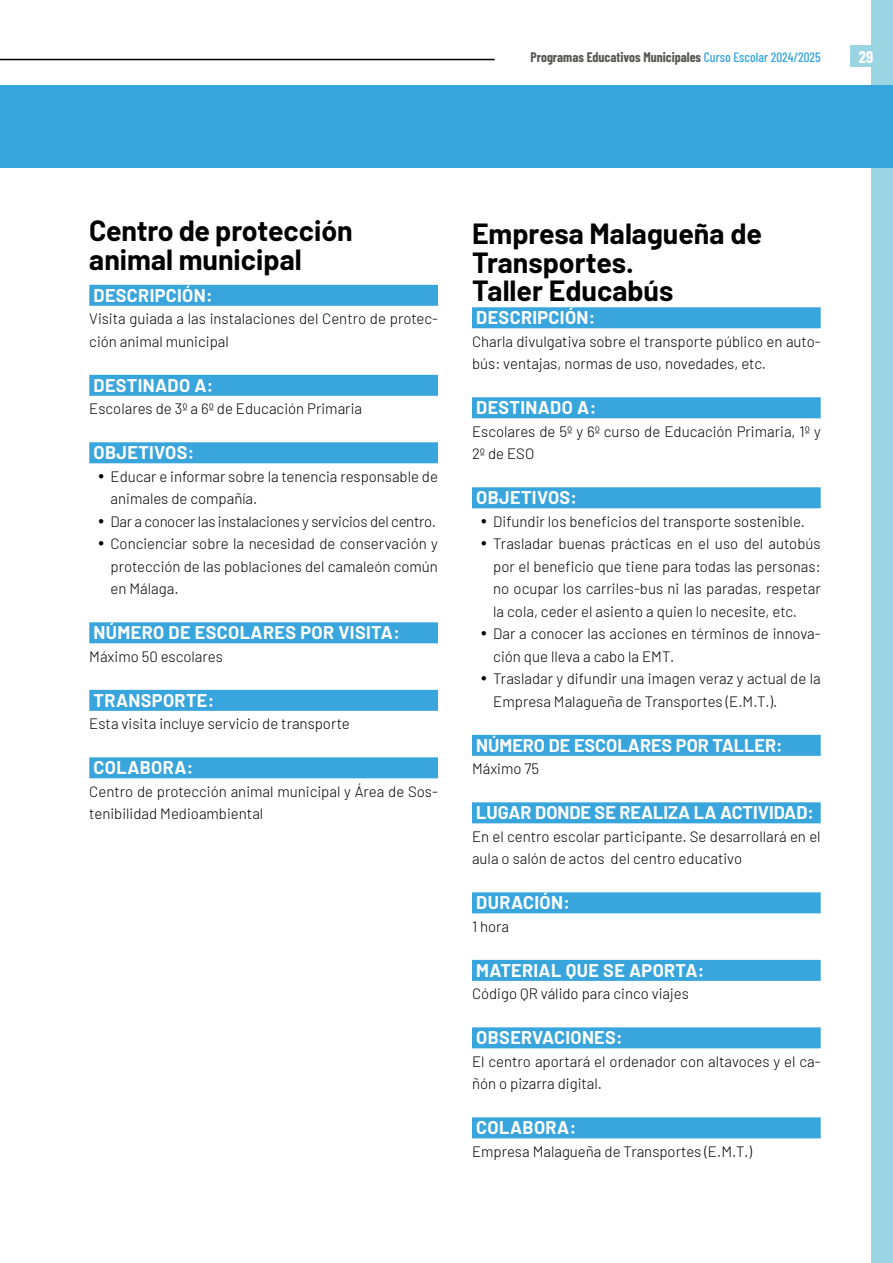
<style>
.page{position:relative;width:893px;height:1263px;background:#fff}
.page>*{position:absolute;margin:0;border:0;box-sizing:border-box;transform-origin:0 0}
.t1{font:700 28.5px/28.5px "Barlow";color:#000}
.t2{font:700 18px "Barlow";letter-spacing:.02em;color:#fff}
.t3{font:700 18px "Barlow";color:#fff}
.t4{font:700 16.5px "Barlow Condensed";color:#fff}
.t5{font:300 15px/22.5px "Barlow";color:#000}
.t6{font:300 15px "Barlow";letter-spacing:-.02em;color:#000}
.t7{font:700 13.5px "Barlow Condensed";color:#575756}
.s1{font-weight:500;color:#38a5dd}
</style>
<div class="page">
<div style="left:872px;top:0;width:21px;height:1263px;background:#9bd5e3"></div>
<hr style="left:0;top:59px;width:495px;height:1px;background:#000">
<div style="left:850px;top:46px;width:43px;height:21px;background:#9bd5e3"></div>
<div style="left:0;top:85px;width:893px;height:83px;background:#38a5dd"></div>
<div style="left:89px;top:285px;width:349px;height:21px;background:#38a5dd"></div>
<div style="left:89px;top:375px;width:349px;height:21px;background:#38a5dd"></div>
<div style="left:89px;top:442px;width:349px;height:21px;background:#38a5dd"></div>
<div style="left:89px;top:622px;width:349px;height:21px;background:#38a5dd"></div>
<div style="left:89px;top:690px;width:349px;height:21px;background:#38a5dd"></div>
<div style="left:89px;top:757px;width:349px;height:21px;background:#38a5dd"></div>
<div style="left:472px;top:307px;width:349px;height:21px;background:#38a5dd"></div>
<div style="left:472px;top:397px;width:349px;height:21px;background:#38a5dd"></div>
<div style="left:472px;top:487px;width:349px;height:21px;background:#38a5dd"></div>
<div style="left:472px;top:735px;width:349px;height:21px;background:#38a5dd"></div>
<div style="left:472px;top:802px;width:349px;height:21px;background:#38a5dd"></div>
<div style="left:472px;top:892px;width:349px;height:21px;background:#38a5dd"></div>
<div style="left:472px;top:960px;width:349px;height:21px;background:#38a5dd"></div>
<div style="left:472px;top:1027px;width:349px;height:21px;background:#38a5dd"></div>
<div style="left:472px;top:1117px;width:349px;height:21px;background:#38a5dd"></div>
<p class="t7" style="left:530px;top:49px;width:292px">Programas Educativos Municipales <span class="s1">Curso Escolar 2024/2025</span></p>
<p class="t4" style="left:859px;top:47px;width:16px">29</p>
<h1 class="t1" style="left:89px;top:214px;width:265px">Centro de protección animal municipal</h1>
<p class="t2" style="left:94px;top:282px;width:121px">DESCRIPCIÓN:</p>
<p class="t5" style="left:89px;top:306px;width:350px">Visita guiada a las instalaciones del Centro de protec&shy;ción animal municipal</p>
<p class="t2" style="left:94px;top:372px;width:121px">DESTINADO A:</p>
<p class="t5" style="left:89px;top:396px;width:274px">Escolares de 3º a 6º de Educación Primaria</p>
<p class="t2" style="left:94px;top:439px;width:102px">OBJETIVOS:</p>
<p class="t5" style="left:111px;top:464px;width:329px;text-indent:-13px">• Educar e informar sobre la tenencia responsable de animales de compañía.</p>
<p class="t6" style="left:98px;top:510px;width:340px">• Dar a conocer las instalaciones y servicios del centro.</p>
<p class="t5" style="left:111px;top:531px;width:329px;text-align:justify;text-indent:-13px">• Concienciar sobre la necesidad de conservación y protección de las poblaciones del camaleón común en Málaga.</p>
<p class="t2" style="left:94px;top:619px;width:308px">NÚMERO DE ESCOLARES POR VISITA:</p>
<p class="t5" style="left:89px;top:644px;width:135px">Máximo 50 escolares</p>
<p class="t2" style="left:94px;top:687px;width:122px">TRANSPORTE:</p>
<p class="t5" style="left:89px;top:711px;width:262px">Esta visita incluye servicio de transporte</p>
<p class="t2" style="left:94px;top:754px;width:101px">COLABORA:</p>
<p class="t5" style="left:89px;top:779px;width:350px">Centro de protección animal municipal y Área de Sos&shy;tenibilidad Medioambiental</p>
<h1 class="t1" style="left:472px;top:218px;width:291px">Empresa Malagueña de<br>Transportes.<br>Taller Educabús</h1>
<p class="t2" style="left:476px;top:304px;width:121px">DESCRIPCIÓN:</p>
<p class="t5" style="left:472px;top:329px;width:350px">Charla divulgativa sobre el transporte público en auto&shy;bús: ventajas, normas de uso, novedades, etc.</p>
<p class="t2" style="left:476px;top:394px;width:121px">DESTINADO A:</p>
<p class="t5" style="left:472px;top:419px;width:350px">Escolares de 5º y 6º curso de Educación Primaria, 1º y<br>2º de ESO</p>
<p class="t2" style="left:476px;top:484px;width:102px">OBJETIVOS:</p>
<p class="t5" style="left:480px;top:509px;width:326px">• Difundir los beneficios del transporte sostenible.</p>
<p class="t5" style="left:493px;top:531px;width:329px;text-align:justify;text-indent:-13px">• Trasladar buenas prácticas en el uso del autobús por el beneficio que tiene para todas las personas: no ocupar los carriles-bus ni las paradas, respetar la cola, ceder el asiento a quien lo necesite, etc.</p>
<p class="t5" style="left:493px;top:621px;width:329px;text-indent:-13px">• Dar a conocer las acciones en términos de innova&shy;ción que lleva a cabo la EMT.</p>
<p class="t5" style="left:493px;top:666px;width:329px;text-indent:-13px">• Trasladar y difundir una imagen veraz y actual de la<br>Empresa Malagueña de Transportes (E.M.T.).</p>
<p class="t3" style="left:476px;top:732px;width:308px">NÚMERO DE ESCOLARES POR TALLER:</p>
<p class="t5" style="left:472px;top:756px;width:69px">Máximo 75</p>
<p class="t3" style="left:476px;top:799px;width:339px">LUGAR DONDE SE REALIZA LA ACTIVIDAD:</p>
<p class="t5" style="left:472px;top:824px;width:350px">En el centro escolar participante. Se desarrollará en el aula o salón de actos del centro educativo</p>
<p class="t2" style="left:476px;top:889px;width:95px">DURACIÓN:</p>
<p class="t5" style="left:472px;top:914px;width:39px">1 hora</p>
<p class="t2" style="left:476px;top:957px;width:230px">MATERIAL QUE SE APORTA:</p>
<p class="t5" style="left:472px;top:981px;width:218px">Código QR válido para cinco viajes</p>
<p class="t2" style="left:476px;top:1024px;width:148px">OBSERVACIONES:</p>
<p class="t5" style="left:472px;top:1049px;width:350px">El centro aportará el ordenador con altavoces y el ca&shy;ñón o pizarra digital.</p>
<p class="t2" style="left:476px;top:1114px;width:101px">COLABORA:</p>
<p class="t5" style="left:472px;top:1139px;width:281px">Empresa Malagueña de Transportes (E.M.T.)</p>
</div>
